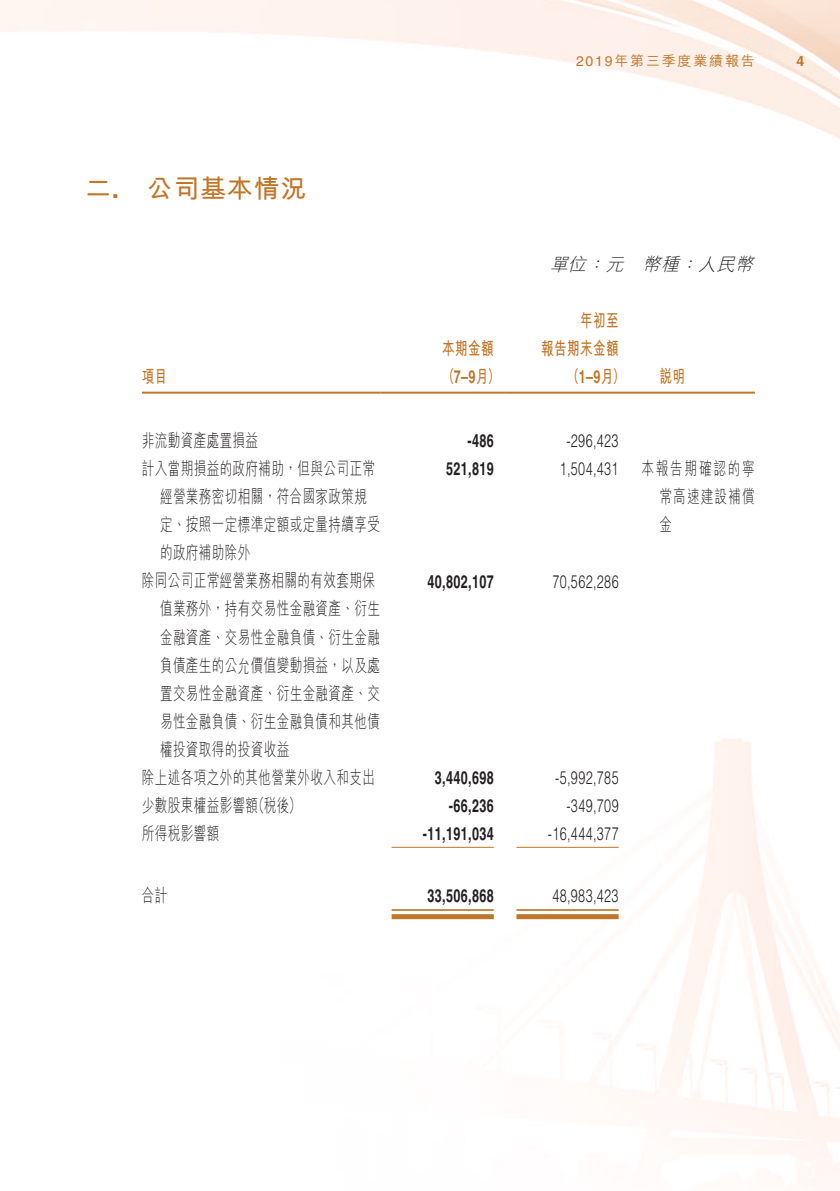
<style>
.page{position:relative;width:840px;height:1191px;background:#fff}
.page>*{position:absolute;margin:0;border:0;box-sizing:border-box;transform-origin:0 0}
.t1{font:700 26px "M Hei HK";letter-spacing:.03em;color:#c07628}
.t2{font:300 18px/28px "M Hei HK";letter-spacing:.03em;color:#231f20;scale:.7 1}
.t3{font:300 18px "Helvetica LT Std";letter-spacing:.03em;color:#231f20;scale:.7 1}
.t4{font:700 18px "Helvetica LT Std";letter-spacing:.03em;color:#231f20;scale:.7 1}
.t5{font:700 18px/28px "M Hei HK";letter-spacing:.03em;color:#c07628;scale:.7 1}
.t6{font:italic 300 18px "M Hei HK";color:#231f20}
.t7{font:500 14px "M Hei HK";letter-spacing:.13em;color:#c07628}
.t8{font:700 14px "Helvetica LT Std";color:#c07628}
.s1{font-family:"Helvetica LT Std"}
.s2{font-family:"Helvetica LT Std";font-weight:400}
</style>
<div class="page">
<img style="left:0;top:0;width:839px;height:1189px">
<hr style="left:142px;top:391px;width:238px;height:2px;background:#c07628">
<hr style="left:380px;top:391px;width:125px;height:2px;background:#c07628">
<hr style="left:505px;top:391px;width:124px;height:2px;background:#c07628">
<hr style="left:629px;top:391px;width:125px;height:2px;background:#c07628">
<hr style="left:391px;top:847px;width:102px;height:1px;background:#c07628">
<hr style="left:516px;top:847px;width:102px;height:1px;background:#c07628">
<hr style="left:391px;top:909px;width:102px;height:2px;background:#c07628">
<div style="left:391px;top:914px;width:102px;height:5px;background:#c07628"></div>
<hr style="left:516px;top:909px;width:102px;height:2px;background:#c07628">
<div style="left:516px;top:914px;width:102px;height:5px;background:#c07628"></div>
<h1 class="t1" style="left:85px;top:170px;width:223px">二<span class="s1">.</span> 公司基本情況</h1>
<p class="t5" style="left:142px;top:361px;width:38px">項目</p>
<p class="t7" style="left:575px;top:51px;width:180px"><span class="s2">2019</span>年第三季度業績報告</p>
<p class="t8" style="left:796px;top:52px;width:9px">4</p>
<p class="t5" style="left:442px;top:333px;width:85px">本期金額（<span class="s1">7–9</span>月）</p>
<p class="t6" style="left:549px;top:255px;width:209px">單位：元 幣種：人民幣</p>
<p class="t5" style="left:579px;top:305px;width:57px">年初至</p>
<p class="t5" style="left:541px;top:333px;width:112px">報告期末金額</p>
<p class="t5" style="left:566px;top:361px;width:85px">（<span class="s1">1–9</span>月）</p>
<p class="t5" style="left:659px;top:361px;width:38px">說明</p>
<p class="t2" style="left:142px;top:426px;width:168px">非流動資產處置損益</p>
<p class="t4" style="left:467px;top:430px;width:39px">-486</p>
<p class="t3" style="left:566px;top:430px;width:76px">-296,423</p>
<p class="t2" style="left:160px;top:454px;width:316px;text-indent:-18px">計入當期損益的政府補助，但與公司正常經營業務密切相關，符合國家政策規定、按照一定標準定額或定量持續享受的政府補助除外</p>
<p class="t4" style="left:446px;top:458px;width:70px">521,819</p>
<p class="t3" style="left:559px;top:458px;width:86px">1,504,431</p>
<p class="t2" style="left:659px;top:454px;width:138px;text-align:justify;text-indent:-18px">本報告期確認的寧常高速建設補償金</p>
<p class="t2" style="left:160px;top:566px;width:316px;text-indent:-18px">除同公司正常經營業務相關的有效套期保值業務外，持有交易性金融資產、衍生金融資產、交易性金融負債、衍生金融負債產生的公允價值變動損益，以及處置交易性金融資產、衍生金融資產、交易性金融負債、衍生金融負債和其他債權投資取得的投資收益</p>
<p class="t4" style="left:427px;top:570px;width:96px">40,802,107</p>
<p class="t3" style="left:552px;top:570px;width:96px">70,562,286</p>
<p class="t2" style="left:142px;top:762px;width:334px">除上述各項之外的其他營業外收入和支出</p>
<p class="t4" style="left:434px;top:766px;width:86px">3,440,698</p>
<p class="t3" style="left:555px;top:766px;width:92px">-5,992,785</p>
<p class="t2" style="left:142px;top:790px;width:229px">少數股東權益影響額（稅後）</p>
<p class="t4" style="left:448px;top:794px;width:66px">-66,236</p>
<p class="t3" style="left:566px;top:794px;width:76px">-349,709</p>
<p class="t2" style="left:142px;top:818px;width:112px">所得稅影響額</p>
<p class="t4" style="left:422px;top:822px;width:103px">-11,191,034</p>
<p class="t3" style="left:547px;top:822px;width:103px">-16,444,377</p>
<p class="t2" style="left:142px;top:880px;width:38px">合計</p>
<p class="t4" style="left:427px;top:884px;width:96px">33,506,868</p>
<p class="t3" style="left:552px;top:884px;width:96px">48,983,423</p>
</div>
